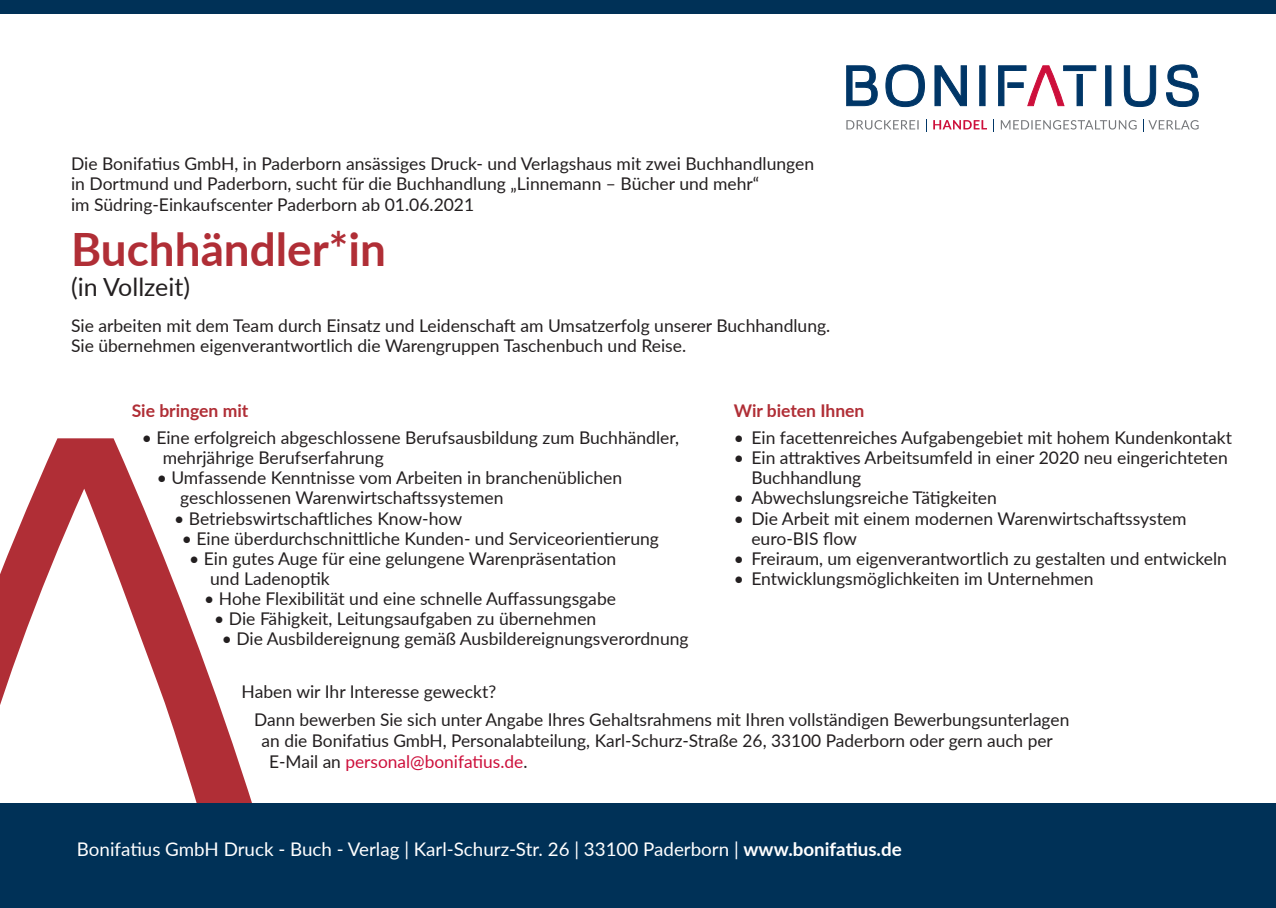
<style>
.page{position:relative;width:1276px;height:908px;background:#fff}
.page>*{position:absolute;margin:0;border:0;box-sizing:border-box;transform-origin:0 0}
.t1{font:700 46px "Lato";color:#b02e36}
.t2{font:25px "Lato";color:#231f20}
.t3{font:18.75px "Lato";color:#fff}
.t4{font:17.5px/20px "Lato";color:#231f20}
.t5{font:700 17.5px "Lato";color:#b02e36}
.s1{color:#cd0f3b}
.s2{font-weight:700}
</style>
<div class="page">
<svg style="left:0;top:438px;width:252px;height:364px"></svg>
<div style="left:0;top:802px;width:1276px;height:105px;background:#003157"></div>
<div style="left:0;top:0;width:1276px;height:14px;background:#003157"></div>
<svg style="left:1143px;top:119px;width:55px;height:13px"></svg>
<svg style="left:1000px;top:120px;width:136px;height:9px"></svg>
<svg style="left:993px;top:119px;width:1px;height:13px"></svg>
<svg style="left:933px;top:120px;width:54px;height:9px"></svg>
<svg style="left:926px;top:119px;width:1px;height:13px"></svg>
<svg style="left:846px;top:120px;width:72px;height:9px"></svg>
<svg style="left:846px;top:64px;width:353px;height:43px"></svg>
<p class="t4" style="left:71px;top:152px;width:744px">Die Bonifatius GmbH, in Paderborn ansässiges Druck- und Verlagshaus mit zwei Buchhandlungen in Dortmund und Paderborn, sucht für die Buchhandlung „Linnemann – Bücher und mehr“<br>im Südring-Einkaufscenter Paderborn ab 01.06.2021</p>
<h1 class="t1" style="left:71px;top:215px;width:316px">Buchhändler*in</h1>
<h2 class="t2" style="left:71px;top:269px;width:121px">(in Vollzeit)</h2>
<p class="t4" style="left:71px;top:314px;width:761px">Sie arbeiten mit dem Team durch Einsatz und Leidenschaft am Umsatzerfolg unserer Buchhandlung.<br>Sie übernehmen eigenverantwortlich die Warengruppen Taschenbuch und Reise.</p>
<p class="t5" style="left:132px;top:398px;width:118px">Sie bringen mit</p>
<p class="t4" style="left:163px;top:427px;width:518px;text-indent:-21px">• Eine erfolgreich abgeschlossene Berufsausbildung zum Buchhändler, mehrjährige Berufserfahrung</p>
<p class="t4" style="left:180px;top:467px;width:443px;text-indent:-23px">• Umfassende Kenntnisse vom Arbeiten in branchenüblichen geschlossenen Warenwirtschaftssystemen</p>
<p class="t4" style="left:174px;top:507px;width:289px">• Betriebswirtschaftliches Know-how</p>
<p class="t4" style="left:182px;top:527px;width:479px">• Eine überdurchschnittliche Kunden- und Serviceorientierung</p>
<p class="t4" style="left:210px;top:547px;width:408px;text-indent:-21px">• Ein gutes Auge für eine gelungene Warenpräsentation und Ladenoptik</p>
<p class="t4" style="left:204px;top:587px;width:413px">• Hohe Flexibilität und eine schnelle Auffassungsgabe</p>
<p class="t4" style="left:214px;top:607px;width:383px">• Die Fähigkeit, Leitungsaufgaben zu übernehmen</p>
<p class="t4" style="left:222px;top:627px;width:468px">• Die Ausbildereignung gemäß Ausbildereignungsverordnung</p>
<p class="t5" style="left:733px;top:398px;width:132px">Wir bieten Ihnen</p>
<p class="t4" style="left:733px;top:427px;width:500px">• Ein facettenreiches Aufgabengebiet mit hohem Kundenkontakt</p>
<p class="t4" style="left:751px;top:447px;width:478px;text-indent:-18px">• Ein attraktives Arbeitsumfeld in einer 2020 neu eingerichteten<br>Buchhandlung</p>
<p class="t4" style="left:733px;top:487px;width:265px">• Abwechslungsreiche Tätigkeiten</p>
<p class="t4" style="left:751px;top:507px;width:436px;text-indent:-18px">• Die Arbeit mit einem modernen Warenwirtschaftssystem euro-BIS flow</p>
<p class="t4" style="left:733px;top:547px;width:495px">• Freiraum, um eigenverantwortlich zu gestalten und entwickeln</p>
<p class="t4" style="left:733px;top:567px;width:361px">• Entwicklungsmöglichkeiten im Unternehmen</p>
<p class="t4" style="left:254px;top:676px;width:816px;line-height:28px;text-indent:-12px">Haben wir Ihr Interesse geweckt?<br>Dann bewerben Sie sich unter Angabe Ihres Gehaltsrahmens mit Ihren vollständigen Bewerbungsunterlagen</p>
<p class="t4" style="left:269px;top:728px;width:785px;line-height:21px;text-indent:-8px">an die Bonifatius GmbH, Personalabteilung, Karl-Schurz-Straße 26, 33100 Paderborn oder gern auch per<br>E-Mail an <span class="s1">personal@bonifatius.de</span>.</p>
<p class="t3" style="left:77px;top:835px;width:826px">Bonifatius GmbH Druck - Buch - Verlag | Karl-Schurz-Str. 26 | 33100 Paderborn | <span class="s2">www.bonifatius.de</span></p>
</div>
